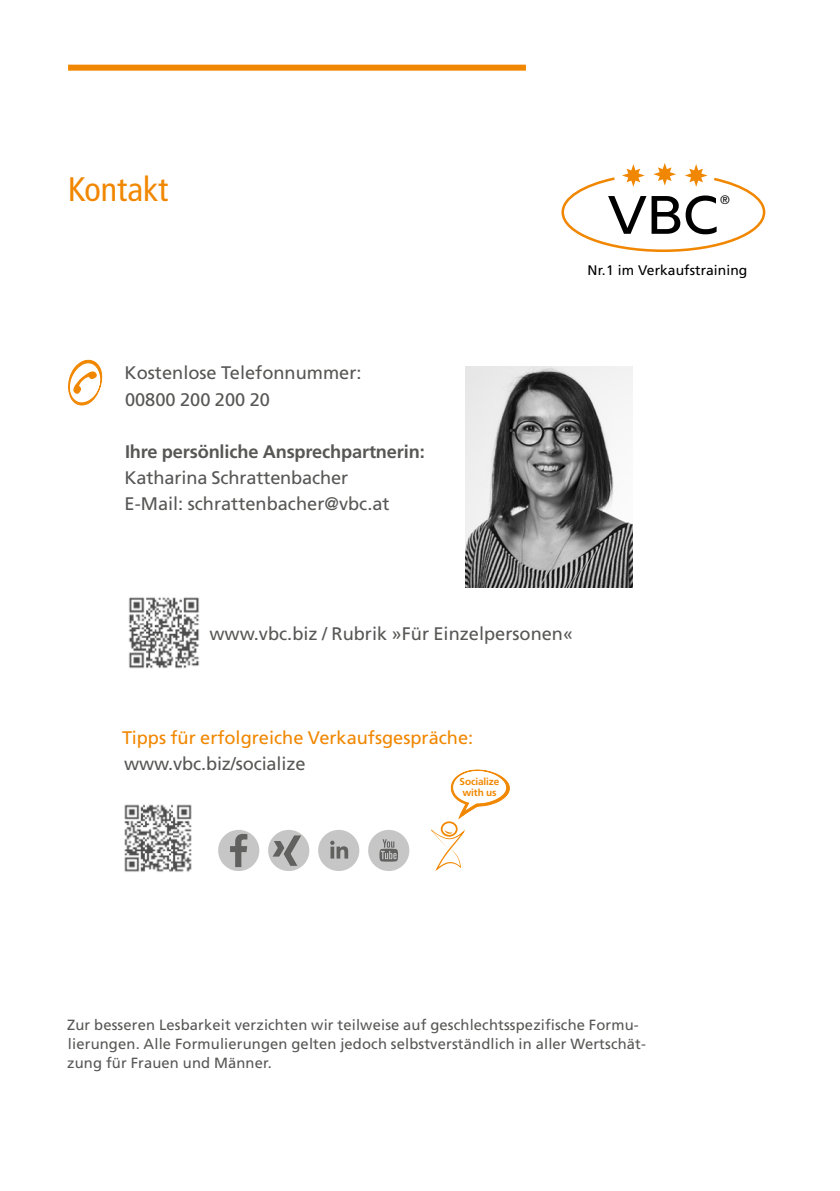
<style>
.page{position:relative;width:840px;height:1191px;background:#fff}
.page>*{position:absolute;margin:0;border:0;box-sizing:border-box;transform-origin:0 0}
.t1{font:54.8px "Liszt FY";color:#000}
.t2{font:condensed 34px "Frutiger LT Std";color:#f18700}
.t3{font:18.2px/26px "Frutiger LT Std";color:#575756}
.t4{font:18.2px "Frutiger LT Std";color:#f18700}
.t5{font:700 18.2px "Frutiger LT Std";letter-spacing:-.01em;color:#575756}
.t6{font:14.8px/19px "Frutiger LT Std";letter-spacing:.01em;color:#575756}
.t7{font:13.8px "Frutiger LT Std";letter-spacing:.005em;color:#000}
.t8{font:300 12.2px "Frutiger LT Std";color:#000}
.t9{font:700 10px/11px "Frutiger LT Std";letter-spacing:-.01em;color:#f18700}
</style>
<div class="page">
<svg style="left:561px;top:163px;width:205px;height:89px"></svg>
<svg style="left:68px;top:359px;width:35px;height:47px"></svg>
<img style="left:465px;top:366px;width:167px;height:221px">
<img style="left:128px;top:597px;width:72px;height:72px">
<div style="left:68px;top:65px;width:457px;height:6px;background:#f18700"></div>
<img style="left:124px;top:804px;width:68px;height:68px">
<svg style="left:218px;top:830px;width:192px;height:41px"></svg>
<div style="left:440px;top:821px;width:17px;height:15px;border:2px solid #f18700;border-radius:50%"></div>
<svg style="left:431px;top:829px;width:34px;height:42px"></svg>
<svg style="left:451px;top:769px;width:59px;height:51px"></svg>
<h2 class="t2" style="left:68px;top:170px;width:102px">Kontakt</h2>
<p class="t3" style="left:124px;top:360px;width:238px">Kostenlose Telefonnummer:<br>00800 200 200 20</p>
<p class="t5" style="left:125px;top:440px;width:301px">Ihre persönliche Ansprechpartnerin:</p>
<p class="t3" style="left:124px;top:464px;width:266px">Katharina Schrattenbacher<br>E-Mail: schrattenbacher@vbc.at</p>
<p class="t8" style="left:720px;top:193px;width:11px">®</p>
<h1 class="t1" style="left:607px;top:181px;width:113px">VBC</h1>
<p class="t7" style="left:587px;top:262px;width:161px">Nr.1 im Verkaufstraining</p>
<p class="t3" style="left:209px;top:620px;width:365px">www.vbc.biz / Rubrik »Für Einzelpersonen«</p>
<p class="t4" style="left:122px;top:726px;width:352px">Tipps für erfolgreiche Verkaufsgespräche:</p>
<p class="t3" style="left:124px;top:750px;width:183px">www.vbc.biz/socialize</p>
<p class="t9" style="left:459px;top:776px;width:41px">Socialize with us</p>
<p class="t6" style="left:67px;top:1015px;width:580px">Zur besseren Lesbarkeit verzichten wir teilweise auf geschlechtsspezifische Formu&shy;lierungen. Alle Formulierungen gelten jedoch selbstverständlich in aller Wertschät&shy;zung für Frauen und Männer.</p>
</div>
